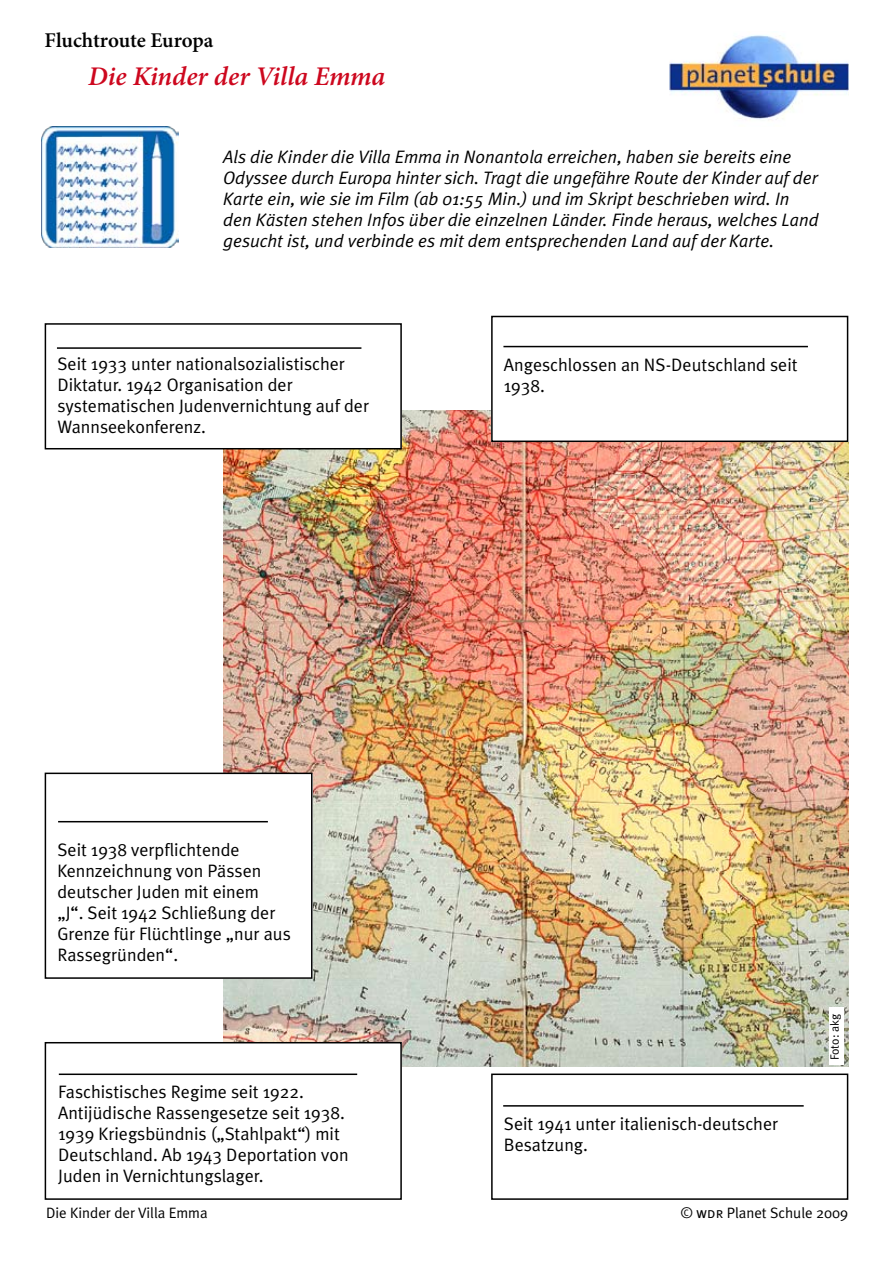
<style>
.page{position:relative;width:893px;height:1263px;background:#fff}
.page>*{position:absolute;margin:0;border:0;box-sizing:border-box;transform-origin:0 0}
.t1{font:italic 600 27px "Minion Pro";letter-spacing:-.005em;color:#cd071e}
.t2{font:600 21px "Minion Pro";letter-spacing:-.01em;color:#000}
.t3{font:18px/21px "Meta Plus Normal";color:#000}
.t4{font:italic 18px/21px "Meta Plus Normal";color:#000}
.t5{font:15px "Meta Plus Normal";color:#000}
.t6{font:12px "Meta Plus Normal";color:#000}
.s1{font-family:"Meta Plus Normal Caps"}
</style>
<div class="page">
<img style="left:670px;top:35px;width:178px;height:85px">
<img style="left:41px;top:126px;width:138px;height:121px">
<img style="left:223px;top:410px;width:625px;height:657px">
<div style="left:491px;top:356px;width:357px;height:86px;background:#fff"></div>
<div style="left:45px;top:1042px;width:357px;height:158px;background:#fff"></div>
<div style="left:45px;top:774px;width:268px;height:205px;background:#fff"></div>
<div style="left:45px;top:322px;width:357px;height:126px;background:#fff"></div>
<div style="left:45px;top:323px;width:357px;height:126px;border:2px solid #000"></div>
<div style="left:491px;top:316px;width:357px;height:126px;border:2px solid #000"></div>
<div style="left:45px;top:772px;width:268px;height:207px;border:2px solid #000"></div>
<div style="left:45px;top:1042px;width:357px;height:158px;border:2px solid #000"></div>
<div style="left:491px;top:1073px;width:357px;height:127px;border:2px solid #000"></div>
<hr style="left:57px;top:347px;width:304px;height:2px;background:#000">
<hr style="left:503px;top:346px;width:305px;height:1px;background:#000">
<hr style="left:58px;top:821px;width:210px;height:1px;background:#000">
<hr style="left:59px;top:1073px;width:298px;height:2px;background:#000">
<hr style="left:503px;top:1105px;width:301px;height:1px;background:#000">
<div style="left:829px;top:1007px;width:15px;height:57px;background:#fff"></div>
<p class="t2" style="left:45px;top:26px;width:170px">Fluchtroute Europa</p>
<h1 class="t1" style="left:88px;top:58px;width:299px">Die Kinder der Villa Emma</h1>
<p class="t4" style="left:223px;top:146px;width:597px">Als die Kinder die Villa Emma in Nonantola erreichen, haben sie bereits eine Odyssee durch Europa hinter sich. Tragt die ungefähre Route der Kinder auf der Karte ein, wie sie im Film (ab 01:55 Min.) und im Skript beschrieben wird. In den Kästen stehen Infos über die einzelnen Länder. Finde heraus, welches Land gesucht ist, und verbinde es mit dem entsprechenden Land auf der Karte.</p>
<p class="t3" style="left:57px;top:353px;width:313px">Seit 1933 unter nationalsozialistischer Diktatur. 1942 Organisation der systematischen Judenvernichtung auf der Wannseekonferenz.</p>
<p class="t3" style="left:504px;top:354px;width:295px">Angeschlossen an NS-Deutschland seit<br>1938.</p>
<p class="t3" style="left:57px;top:839px;width:235px">Seit 1938 verpflichtende<br>Kennzeichnung von Pässen deutscher Juden mit einem<br>„J“. Seit 1942 Schließung der<br>Grenze für Flüchtlinge „nur aus<br>Rassegründen“.</p>
<p class="t3" style="left:58px;top:1081px;width:292px">Faschistisches Regime seit 1922.<br>Antijüdische Rassengesetze seit 1938.<br>1939 Kriegsbündnis („Stahlpakt“) mit Deutschland. Ab 1943 Deportation von Juden in Vernichtungslager.</p>
<p class="t3" style="left:504px;top:1113px;width:276px">Seit 1941 unter italienisch-deutscher<br>Besatzung.</p>
<p class="t6" style="left:828px;top:1060px;width:48px;rotate:-90deg">Foto: akg</p>
<p class="t5" style="left:46px;top:1204px;width:163px">Die Kinder der Villa Emma</p>
<p class="t5" style="left:681px;top:1204px;width:169px">© <span class="s1">wdr</span> Planet Schule 2009</p>
</div>
